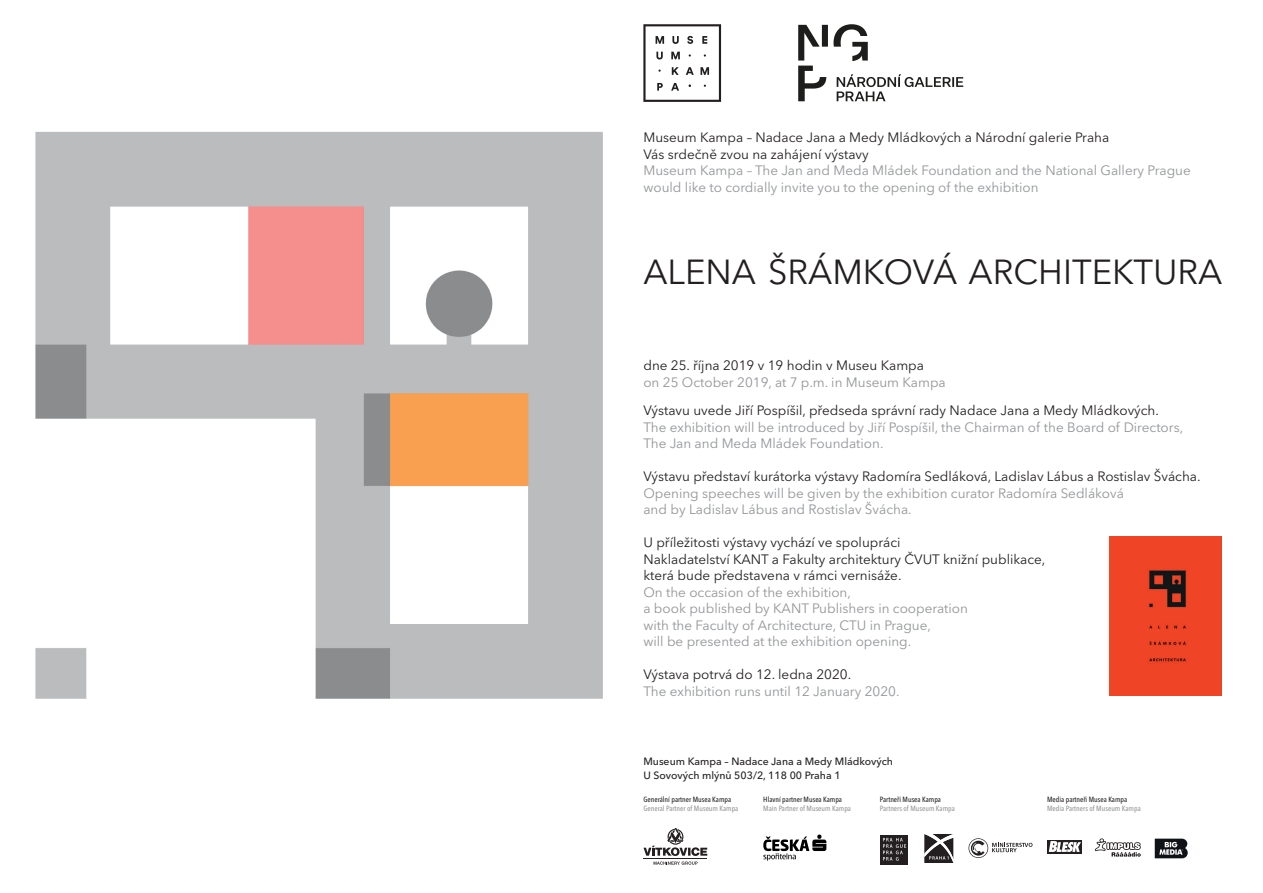
<style>
.page{position:relative;width:1263px;height:893px;background:#fff}
.page>*{position:absolute;margin:0;border:0;box-sizing:border-box;transform-origin:0 0}
.t1{font:34.5px "Avenir Next LT Pro";color:#231f20}
.t2{font:13.5px/16.5px "Avenir Next LT Pro";color:#939598}
.t3{font:13.5px/16.5px "Avenir Next LT Pro";color:#231f20}
.t4{font:500 10.5px/13.5px "Avenir Next LT Pro";color:#231f20}
.t5{font:500 condensed 7.5px "Avenir Next LT Pro";color:#939598}
.t6{font:500 condensed 7.5px "Avenir Next LT Pro";color:#231f20}
</style>
<div class="page">
<img style="left:35px;top:132px;width:568px;height:567px">
<svg style="left:798px;top:24px;width:165px;height:77px"></svg>
<svg style="left:953px;top:837px;width:1px;height:26px"></svg>
<svg style="left:924px;top:834px;width:29px;height:29px"></svg>
<svg style="left:968px;top:838px;width:64px;height:20px"></svg>
<svg style="left:763px;top:834px;width:63px;height:27px"></svg>
<div style="left:1047px;top:840px;width:35px;height:13px;background:#231f20"></div>
<svg style="left:1049px;top:841px;width:32px;height:11px"></svg>
<svg style="left:1095px;top:838px;width:46px;height:19px"></svg>
<svg style="left:1155px;top:839px;width:33px;height:19px"></svg>
<div style="left:880px;top:835px;width:14px;height:29px;background:#231f20"></div>
<div style="left:894px;top:835px;width:14px;height:29px;background:#231f20"></div>
<svg style="left:883px;top:838px;width:23px;height:23px"></svg>
<svg style="left:643px;top:828px;width:64px;height:37px"></svg>
<svg style="left:643px;top:24px;width:78px;height:78px"></svg>
<img style="left:1109px;top:537px;width:113px;height:158px">
<p class="t3" style="left:643px;top:129px;width:467px">Museum Kampa – Nadace Jana a Medy Mládkových a Národní galerie Praha<br>Vás srdečně zvou na zahájení výstavy</p>
<p class="t2" style="left:643px;top:162px;width:549px">Museum Kampa – The Jan and Meda Mládek Foundation and the National Gallery Prague would like to cordially invite you to the opening of the exhibition</p>
<h1 class="t1" style="left:643px;top:252px;width:580px">ALENA ŠRÁMKOVÁ ARCHITEKTURA</h1>
<p class="t3" style="left:643px;top:357px;width:282px">dne 25. října 2019 v 19 hodin v Museu Kampa</p>
<p class="t2" style="left:643px;top:374px;width:304px">on 25 October 2019, at 7 p.m. in Museum Kampa</p>
<p class="t3" style="left:643px;top:402px;width:517px">Výstavu uvede Jiří Pospíšil, předseda správní rady Nadace Jana a Medy Mládkových.</p>
<p class="t2" style="left:643px;top:419px;width:541px">The exhibition will be introduced by Jiří Pospíšil, the Chairman of the Board of Directors,<br>The Jan and Meda Mládek Foundation.</p>
<p class="t3" style="left:643px;top:468px;width:559px">Výstavu představí kurátorka výstavy Radomíra Sedláková, Ladislav Lábus a Rostislav Švácha.</p>
<p class="t2" style="left:643px;top:485px;width:482px">Opening speeches will be given by the exhibition curator Radomíra Sedláková and by Ladislav Lábus and Rostislav Švácha.</p>
<p class="t3" style="left:643px;top:534px;width:404px">U příležitosti výstavy vychází ve spolupráci<br>Nakladatelství KANT a Fakulty architektury ČVUT knižní publikace, která bude představena v rámci vernisáže.</p>
<p class="t2" style="left:643px;top:584px;width:326px">On the occasion of the exhibition,<br>a book published by KANT Publishers in cooperation with the Faculty of Architecture, CTU in Prague,<br>will be presented at the exhibition opening.</p>
<p class="t3" style="left:643px;top:666px;width:209px">Výstava potrvá do 12. ledna 2020.</p>
<p class="t2" style="left:643px;top:683px;width:258px">The exhibition runs until 12 January 2020.</p>
<p class="t4" style="left:643px;top:755px;width:251px">Museum Kampa – Nadace Jana a Medy Mládkových<br>U Sovových mlýnů 503/2, 118 00 Praha 1</p>
<p class="t6" style="left:643px;top:795px;width:89px">Generální partner Musea Kampa</p>
<p class="t5" style="left:643px;top:804px;width:97px">General Partner of Museum Kampa</p>
<p class="t6" style="left:763px;top:795px;width:80px">Hlavní partner Musea Kampa</p>
<p class="t5" style="left:763px;top:804px;width:89px">Main Partner of Museum Kampa</p>
<p class="t6" style="left:880px;top:795px;width:63px">Partneři Musea Kampa</p>
<p class="t5" style="left:880px;top:804px;width:77px">Partners of Museum Kampa</p>
<p class="t6" style="left:1047px;top:795px;width:82px">Media partneři Musea Kampa</p>
<p class="t5" style="left:1047px;top:804px;width:95px">Media Partners of Museum Kampa</p>
</div>
